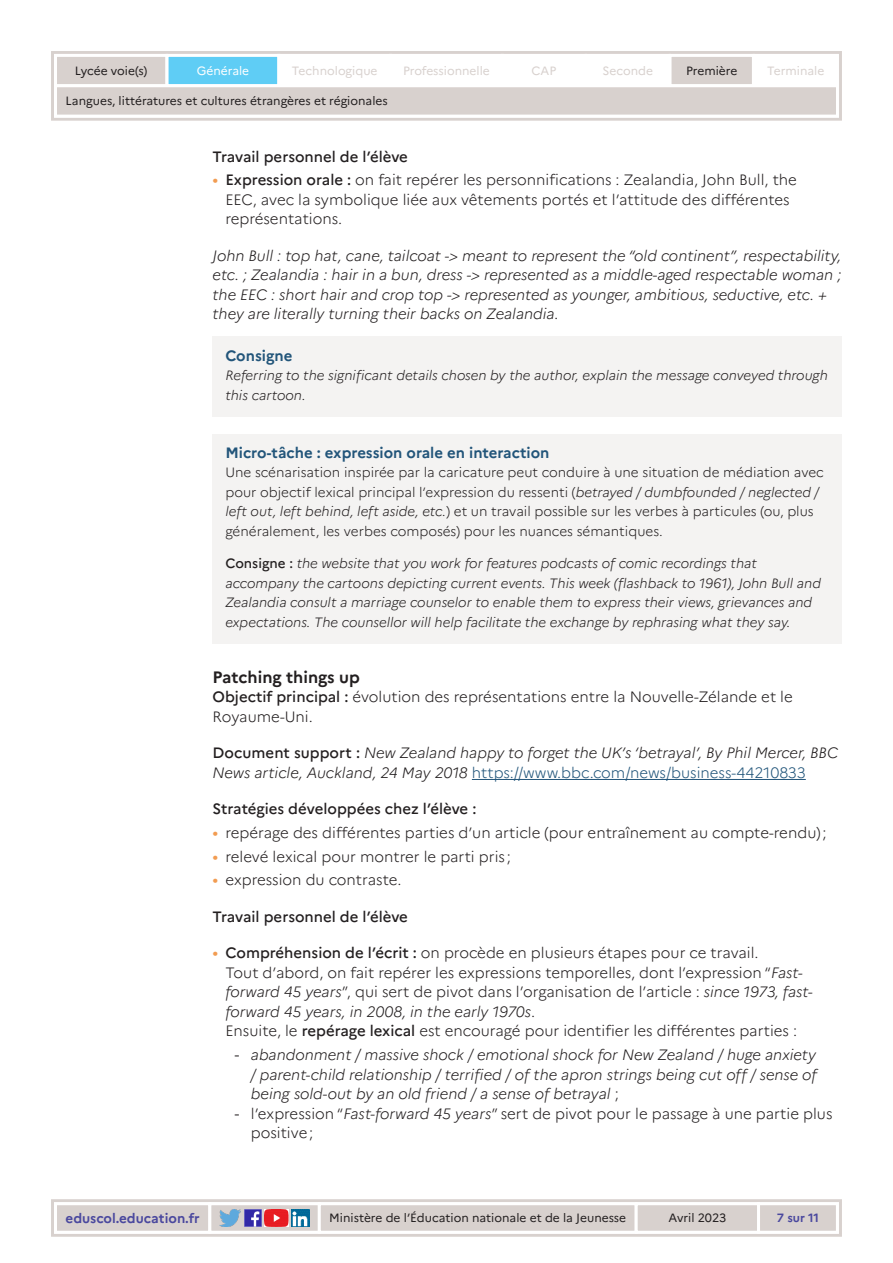
<style>
.page{position:relative;width:893px;height:1263px;background:#fff}
.page>*{position:absolute;margin:0;border:0;box-sizing:border-box;transform-origin:0 0}
._04_titre_3{font:700 16.5px "Marianne";color:#231f20}
.Texte_courant{font:300 15px/19.5px "Marianne";color:#231f20}
.Texte_courant-2{font:italic 300 15px/19.5px "Marianne";color:#231f20}
.Texte_courant-3{font:500 15px "Marianne";color:#231f20}
._08_Titre_encadré{font:700 15px "Marianne";color:#22557a}
._08_txt_encadré{font:italic 300 13.5px/19.5px "Marianne";color:#231f20}
._08_txt_encadré-2{font:300 13.5px/19.5px "Marianne";color:#231f20}
.t1{font:700 13.5px "Marianne";color:#4a489e}
.t2{font:12px "Marianne";color:#231f20}
.t3{font:12px "Marianne";color:#d8d1ce}
.t4{font:12px "Marianne";color:#fff}
.t5{font:700 12px "Marianne";color:#4a489e}
.s1{font-weight:400;font-size:16.5px;color:#f29c52}
.s2{font-weight:500}
.s3{font-style:italic}
.s4{font-weight:500;font-style:normal}
.s5{font-style:normal;color:#22557a}
.s6{font-family:"DIN Pro";font-weight:400;font-style:normal}
.s7{font-style:normal}
.s8{font-family:"DIN Pro";font-weight:400}
</style>
<div class="page">
<div style="left:51px;top:1199px;width:791px;height:38px;border:3px solid #d8d1ce"></div>
<svg style="left:52px;top:1201px;width:788px;height:34px"></svg>
<div style="left:51px;top:51px;width:791px;height:70px;border:3px solid #d8d1ce"></div>
<svg style="left:52px;top:52px;width:788px;height:67px"></svg>
<hr style="left:472px;top:779px;width:334px;height:1px;background:#22557a">
<div style="left:213px;top:337px;width:629px;height:80px;background:#f4f3f2"></div>
<div style="left:213px;top:434px;width:629px;height:210px;background:#f4f3f2"></div>
<p class="t2" style="left:75px;top:63px;width:74px">Lycée voie(s)</p>
<p class="t4" style="left:197px;top:63px;width:54px">Générale</p>
<p class="t3" style="left:292px;top:63px;width:87px">Technologique</p>
<p class="t3" style="left:403px;top:63px;width:88px">Professionnelle</p>
<p class="t3" style="left:532px;top:63px;width:26px">CAP</p>
<p class="t3" style="left:603px;top:63px;width:52px">Seconde</p>
<p class="t2" style="left:686px;top:63px;width:53px">Première</p>
<p class="t3" style="left:767px;top:63px;width:59px">Terminale</p>
<p class="t2" style="left:66px;top:94px;width:324px">Langues, littératures et cultures étrangères et régionales</p>
<p class="Texte_courant-3" style="left:213px;top:147px;width:197px">Travail personnel de l’élève</p>
<p class="Texte_courant" style="left:225px;top:170px;width:573px;text-indent:-13px"><span class="s1">•</span> <span class="s2">Expression orale :</span> on fait repérer les personnifications : Zealandia, John Bull, the<br>EEC, avec la symbolique liée aux vêtements portés et l’attitude des différentes représentations.</p>
<p class="Texte_courant-2" style="left:213px;top:246px;width:630px">John Bull : top hat, cane, tailcoat -&gt; meant to represent the “old continent”, respectability, etc. ; Zealandia : hair in a bun, dress -&gt; represented as a middle-aged respectable woman ; the EEC : short hair and crop top -&gt; represented as younger, ambitious, seductive, etc. + they are literally turning their backs on Zealandia.</p>
<p class="_08_Titre_encadré" style="left:225px;top:346px;width:69px">Consigne</p>
<p class="_08_txt_encadré" style="left:225px;top:366px;width:604px">Referring to the significant details chosen by the author, explain the message conveyed through this cartoon.</p>
<p class="_08_Titre_encadré" style="left:225px;top:443px;width:326px">Micro-tâche : expression orale en interaction</p>
<p class="_08_txt_encadré-2" style="left:225px;top:463px;width:600px">Une scénarisation inspirée par la caricature peut conduire à une situation de médiation avec pour objectif lexical principal l’expression du ressenti (<span class="s3">betrayed / dumbfounded / neglected / left out, left behind, left aside, etc.</span>) et un travail possible sur les verbes à particules (ou, plus généralement, les verbes composés) pour les nuances sémantiques.</p>
<p class="_08_txt_encadré" style="left:225px;top:554px;width:597px"><span class="s4">Consigne :</span> the website that you work for features podcasts of comic recordings that accompany the cartoons depicting current events. This week (flashback to 1961), John Bull and Zealandia consult a marriage counselor to enable them to express their views, grievances and expectations. The counsellor will help facilitate the exchange by rephrasing what they say.</p>
<p class="_04_titre_3" style="left:213px;top:667px;width:149px">Patching things up</p>
<p class="Texte_courant" style="left:213px;top:687px;width:582px"><span class="s2">Objectif principal :</span> évolution des représentations entre la Nouvelle-Zélande et le<br>Royaume-Uni.</p>
<p class="Texte_courant-2" style="left:213px;top:743px;width:627px"><span class="s4">Document support :</span> New Zealand happy to forget the UK’s ‘betrayal’, By Phil Mercer, BBC<br>News article, Auckland, 24 May 2018 <span class="s5">https://www.bbc.com/news/business-44210833</span></p>
<p class="Texte_courant-3" style="left:213px;top:799px;width:265px">Stratégies développées chez l’élève :</p>
<p class="Texte_courant" style="left:213px;top:823px;width:616px"><span class="s1">•</span> repérage des différentes parties d’un article (pour entraînement au compte-rendu);</p>
<p class="Texte_courant" style="left:213px;top:846px;width:300px"><span class="s1">•</span> relevé lexical pour montrer le parti pris ;</p>
<p class="Texte_courant" style="left:213px;top:870px;width:190px"><span class="s1">•</span> expression du contraste.</p>
<p class="Texte_courant-3" style="left:213px;top:907px;width:197px">Travail personnel de l’élève</p>
<p class="Texte_courant" style="left:225px;top:943px;width:589px;text-indent:-13px"><span class="s1">•</span> <span class="s2">Compréhension de l’écrit :</span> on procède en plusieurs étapes pour ce travail.<br>Tout d’abord, on fait repérer les expressions temporelles, dont l’expression “<span class="s3">Fast&shy;forward 45 years</span>”, qui sert de pivot dans l’organisation de l’article : <span class="s3">since 1973, fast&shy;forward 45 years, in 2008, in the early 1970s</span>.<br>Ensuite, le <span class="s2">repérage lexical</span> est encouragé pour identifier les différentes parties :</p>
<p class="Texte_courant-2" style="left:251px;top:1045px;width:568px;text-align:justify;text-indent:-17px"><span class="s6">-</span> abandonment / massive shock / emotional shock for New Zealand / huge anxiety / parent-child relationship / terrified / of the apron strings being cut off / sense of being sold-out by an old friend / a sense of betrayal <span class="s7">;</span></p>
<p class="Texte_courant" style="left:251px;top:1103px;width:583px;text-indent:-17px"><span class="s8">-</span> l’expression “<span class="s3">Fast-forward 45 years</span>” sert de pivot pour le passage à une partie plus positive;</p>
<p class="t1" style="left:66px;top:1210px;width:136px">eduscol.education.fr</p>
<p class="t2" style="left:329px;top:1211px;width:298px">Ministère de l’Éducation nationale et de la Jeunesse</p>
<p class="t2" style="left:668px;top:1211px;width:59px">Avril 2023</p>
<p class="t5" style="left:777px;top:1211px;width:44px">7 sur 11</p>
</div>
